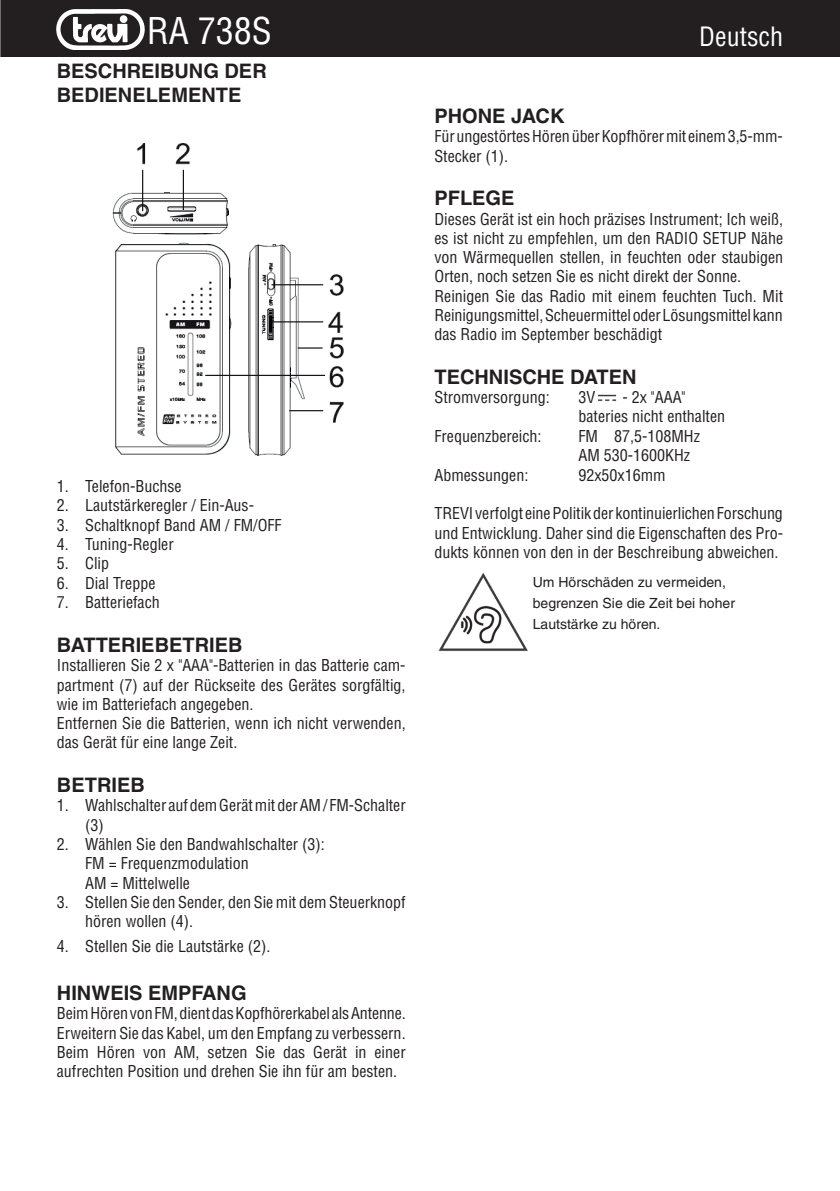
<style>
.page{position:relative;width:840px;height:1191px;background:#fff}
.page>*{position:absolute;margin:0;border:0;box-sizing:border-box;transform-origin:0 0}
.t1{font:condensed 36px "Helvetica";color:#fff}
.t2{font:condensed 26px "Helvetica";color:#fff}
.t3{font:700 20px/24px "Helvetica";color:#231f20}
.t4{font:condensed 16px/19.2px "Helvetica";color:#231f20}
.t5{font:14px/20.8px "Helvetica";color:#231f20}
</style>
<div class="page">
<div style="left:1px;top:0;width:838px;height:56px;background:#231f20"></div>
<div style="left:1px;top:0;width:838px;height:57px;border:1px solid #231f20"></div>
<img style="left:57px;top:9px;width:87px;height:40px">
<img style="left:112px;top:143px;width:232px;height:313px">
<img style="left:598px;top:394px;width:19px;height:7px">
<img style="left:438px;top:572px;width:90px;height:80px">
<h1 class="t1" style="left:147px;top:8px;width:127px">RA 738S</h1>
<p class="t3" style="left:57px;top:59px;width:211px">BESCHREIBUNG DER<br>BEDIENELEMENTE</p>
<p class="t4" style="left:57px;top:476px;width:126px">1. Telefon-Buchse</p>
<p class="t4" style="left:57px;top:496px;width:199px">2. Lautstärkeregler / Ein-Aus-</p>
<p class="t4" style="left:57px;top:515px;width:226px">3. Schaltknopf Band AM / FM/OFF</p>
<p class="t4" style="left:57px;top:534px;width:118px">4. Tuning-Regler</p>
<p class="t4" style="left:57px;top:554px;width:54px">5. Clip</p>
<p class="t4" style="left:57px;top:573px;width:100px">6. Dial Treppe</p>
<p class="t4" style="left:57px;top:593px;width:104px">7. Batteriefach</p>
<p class="t3" style="left:57px;top:632px;width:187px">BATTERIEBETRIEB</p>
<p class="t4" style="left:57px;top:656px;width:350px">Installieren Sie 2 x "AAA"-Batterien in das Batterie cam&shy;partment (7) auf der Rückseite des Gerätes sorgfältig, wie im Batteriefach angegeben.<br>Entfernen Sie die Batterien, wenn ich nicht verwenden, das Gerät für eine lange Zeit.</p>
<p class="t3" style="left:57px;top:772px;width:89px">BETRIEB</p>
<p class="t4" style="left:85px;top:796px;width:322px;text-indent:-28px">1. Wahlschalter auf dem Gerät mit der AM / FM-Schalter (3)</p>
<p class="t4" style="left:85px;top:834px;width:241px;text-indent:-28px">2. Wählen Sie den Bandwahlschalter (3):<br>FM = Frequenzmodulation<br>AM = Mittelwelle</p>
<p class="t4" style="left:85px;top:892px;width:322px;text-indent:-28px">3. Stellen Sie den Sender, den Sie mit dem Steuerknopf hören wollen (4).</p>
<p class="t4" style="left:57px;top:936px;width:215px">4. Stellen Sie die Lautstärke (2).</p>
<p class="t3" style="left:57px;top:980px;width:191px">HINWEIS EMPFANG</p>
<p class="t4" style="left:57px;top:1004px;width:350px;text-align:justify">Beim Hören von FM, dient das Kopfhörerkabel als Antenne.<br>Erweitern Sie das Kabel, um den Empfang zu verbessern.<br>Beim Hören von AM, setzen Sie das Gerät in einer aufrechten Position und drehen Sie ihn für am besten.</p>
<h2 class="t2" style="left:699px;top:21px;width:85px">Deutsch</h2>
<p class="t3" style="left:434px;top:104px;width:131px">PHONE JACK</p>
<p class="t4" style="left:434px;top:127px;width:350px">Für ungestörtes Hören über Kopfhörer mit einem 3,5-mm-<br>Stecker (1).</p>
<p class="t3" style="left:434px;top:186px;width:82px">PFLEGE</p>
<p class="t4" style="left:434px;top:209px;width:350px">Dieses Gerät ist ein hoch präzises Instrument; Ich weiß, es ist nicht zu empfehlen, um den RADIO SETUP Nähe von Wärmequellen stellen, in feuchten oder staubigen Orten, noch setzen Sie es nicht direkt der Sonne.<br>Reinigen Sie das Radio mit einem feuchten Tuch. Mit Reinigungsmittel, Scheuermittel oder Lösungsmittel kann das Radio im September beschädigt</p>
<p class="t3" style="left:434px;top:364px;width:203px">TECHNISCHE DATEN</p>
<p class="t4" style="left:434px;top:387px;width:117px">Stromversorgung:</p>
<p class="t4" style="left:578px;top:387px;width:18px">3V</p>
<p class="t4" style="left:578px;top:387px;width:148px;text-align:center">- 2x "AAA"<br>bateries nicht enthalten</p>
<p class="t4" style="left:434px;top:426px;width:109px">Frequenzbereich:</p>
<p class="t4" style="left:578px;top:426px;width:123px">FM 87,5-108MHz<br>AM 530-1600KHz</p>
<p class="t4" style="left:434px;top:465px;width:95px">Abmessungen:</p>
<p class="t4" style="left:578px;top:465px;width:89px">92x50x16mm</p>
<p class="t4" style="left:434px;top:504px;width:350px;text-align:justify">TREVI verfolgt eine Politik der kontinuierlichen Forschung und Entwicklung. Daher sind die Eigenschaften des Pro&shy;dukts können von den in der Beschreibung abweichen.</p>
<p class="t5" style="left:532px;top:572px;width:203px">Um Hörschäden zu vermeiden, begrenzen Sie die Zeit bei hoher<br>Lautstärke zu hören.</p>
</div>
